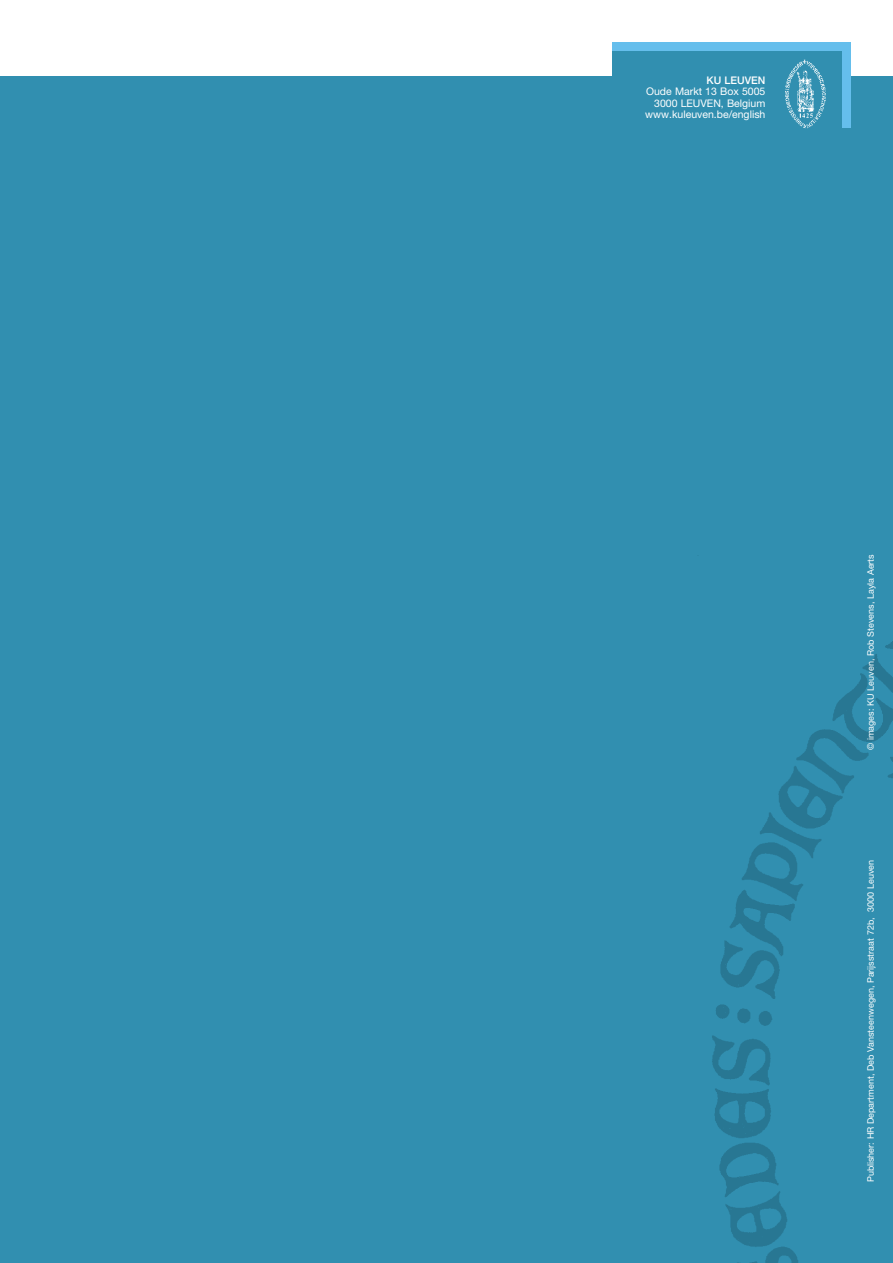
<style>
.page{position:relative;width:893px;height:1263px;background:#fff}
.page>*{position:absolute;margin:0;border:0;box-sizing:border-box;transform-origin:0 0}
.t1{font:10.5px/11.2px "Helvetica Neue LT Std";color:#fff;text-align:right}
.t2{font:500 10.5px "Helvetica Neue LT Std";color:#fff}
.t3{font:9px "Helvetica Neue LT Std";color:#fff}
</style>
<div class="page">
<div style="left:0;top:77px;width:893px;height:1186px;background:#318fb0"></div>
<img style="left:712px;top:641px;width:181px;height:622px">
<div style="left:612px;top:43px;width:238px;height:85px;background:#318fb0"></div>
<div style="left:612px;top:43px;width:238px;height:8px;background:#65beec"></div>
<img style="left:785px;top:60px;width:41px;height:69px">
<div style="left:842px;top:43px;width:8px;height:85px;background:#65beec"></div>
<p class="t2" style="left:707px;top:74px;width:60px">KU LEUVEN</p>
<p class="t1" style="left:645px;top:86px;width:122px">Oude Markt 13 Box 5005<br>3000 LEUVEN, Belgium www.kuleuven.be/english</p>
<p class="t3" style="left:865px;top:750px;width:197px;rotate:-90deg">© images: KU Leuven, Rob Stevens, Layla Aerts</p>
<p class="t3" style="left:865px;top:1182px;width:324px;rotate:-90deg">Publisher: HR Department, Deb Vansteenwegen, Parijsstraat 72b, 3000 Leuven</p>
</div>
